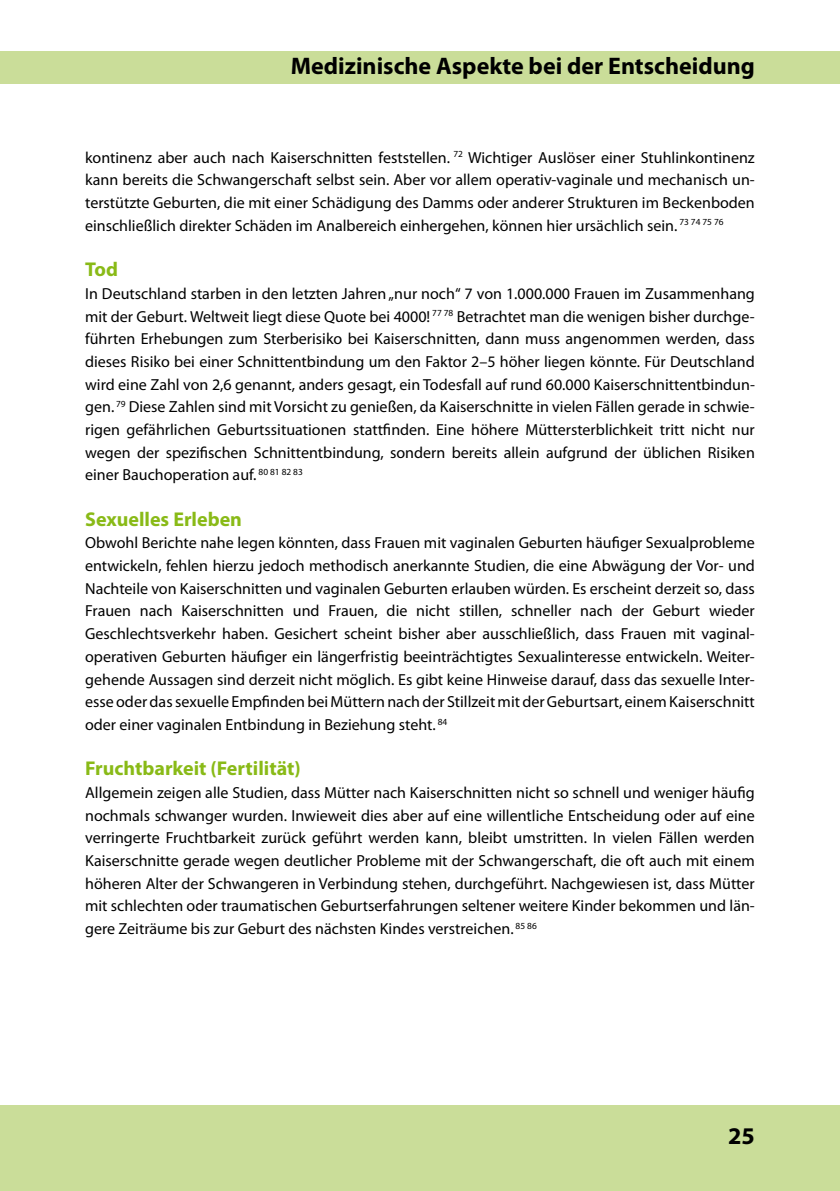
<style>
.page{position:relative;width:840px;height:1191px;background:#fff}
.page>*{position:absolute;margin:0;border:0;box-sizing:border-box;transform-origin:0 0}
.t1{font:700 24px "Myriad Pro";color:#000}
.t2{font:700 20px "Myriad Pro";color:#89ba17}
.t3{font:16px/22.6px "Myriad Pro";color:#000;text-align:justify}
</style>
<div class="page">
<div style="left:0;top:51px;width:839px;height:32px;background:#cadd99"></div>
<div style="left:0;top:1106px;width:839px;height:85px;background:#cadd99"></div>
<h1 class="t1" style="left:290px;top:50px;width:465px">Medizinische Aspekte bei der Entscheidung</h1>
<p class="t3" style="left:85px;top:146px;width:670px">kontinenz aber auch nach Kaiserschnitten feststellen. <sup>72</sup> Wichtiger Auslöser einer Stuhlinkontinenz kann bereits die Schwangerschaft selbst sein. Aber vor allem operativ-vaginale und mechanisch un&shy;terstützte Geburten, die mit einer Schädigung des Damms oder anderer Strukturen im Beckenboden einschließlich direkter Schäden im Analbereich einhergehen, können hier ursächlich sein. <sup>73</sup> <sup>74</sup> <sup>75</sup> <sup>76</sup></p>
<p class="t2" style="left:85px;top:256px;width:34px">Tod</p>
<p class="t3" style="left:85px;top:282px;width:671px">In Deutschland starben in den letzten Jahren „nur noch“ 7 von 1.000.000 Frauen im Zusammenhang mit der Geburt. Weltweit liegt diese Quote bei 4000! <sup>77</sup> <sup>78</sup> Betrachtet man die wenigen bisher durchge&shy;führten Erhebungen zum Sterberisiko bei Kaiserschnitten, dann muss angenommen werden, dass dieses Risiko bei einer Schnittentbindung um den Faktor 2–5 höher liegen könnte. Für Deutschland wird eine Zahl von 2,6 genannt, anders gesagt, ein Todesfall auf rund 60.000 Kaiserschnittentbindun&shy;gen. <sup>79</sup> Diese Zahlen sind mit Vorsicht zu genießen, da Kaiserschnitte in vielen Fällen gerade in schwie&shy;rigen gefährlichen Geburtssituationen stattfinden. Eine höhere Müttersterblichkeit tritt nicht nur wegen der spezifischen Schnittentbindung, sondern bereits allein aufgrund der üblichen Risiken einer Bauchoperation auf. <sup>80</sup> <sup>81</sup> <sup>82</sup> <sup>83</sup></p>
<p class="t2" style="left:85px;top:506px;width:158px">Sexuelles Erleben</p>
<p class="t3" style="left:85px;top:531px;width:671px">Obwohl Berichte nahe legen könnten, dass Frauen mit vaginalen Geburten häufiger Sexualprobleme entwickeln, fehlen hierzu jedoch methodisch anerkannte Studien, die eine Abwägung der Vor- und Nachteile von Kaiserschnitten und vaginalen Geburten erlauben würden. Es erscheint derzeit so, dass Frauen nach Kaiserschnitten und Frauen, die nicht stillen, schneller nach der Geburt wieder Geschlechtsverkehr haben. Gesichert scheint bisher aber ausschließlich, dass Frauen mit vaginal&shy;operativen Geburten häufiger ein längerfristig beeinträchtigtes Sexualinteresse entwickeln. Weiter&shy;gehende Aussagen sind derzeit nicht möglich. Es gibt keine Hinweise darauf, dass das sexuelle Inter&shy;esse oder das sexuelle Empfinden bei Müttern nach der Stillzeit mit der Geburtsart, einem Kaiserschnitt oder einer vaginalen Entbindung in Beziehung steht. <sup>84</sup></p>
<p class="t2" style="left:85px;top:755px;width:217px">Fruchtbarkeit (Fertilität)</p>
<p class="t3" style="left:85px;top:781px;width:670px">Allgemein zeigen alle Studien, dass Mütter nach Kaiserschnitten nicht so schnell und weniger häufig nochmals schwanger wurden. Inwieweit dies aber auf eine willentliche Entscheidung oder auf eine verringerte Fruchtbarkeit zurück geführt werden kann, bleibt umstritten. In vielen Fällen werden Kaiserschnitte gerade wegen deutlicher Probleme mit der Schwangerschaft, die oft auch mit einem höheren Alter der Schwangeren in Verbindung stehen, durchgeführt. Nachgewiesen ist, dass Mütter mit schlechten oder traumatischen Geburtserfahrungen seltener weitere Kinder bekommen und län&shy;gere Zeiträume bis zur Geburt des nächsten Kindes verstreichen. <sup>85</sup> <sup>86</sup></p>
<h1 class="t1" style="left:727px;top:1120px;width:28px">25</h1>
</div>
